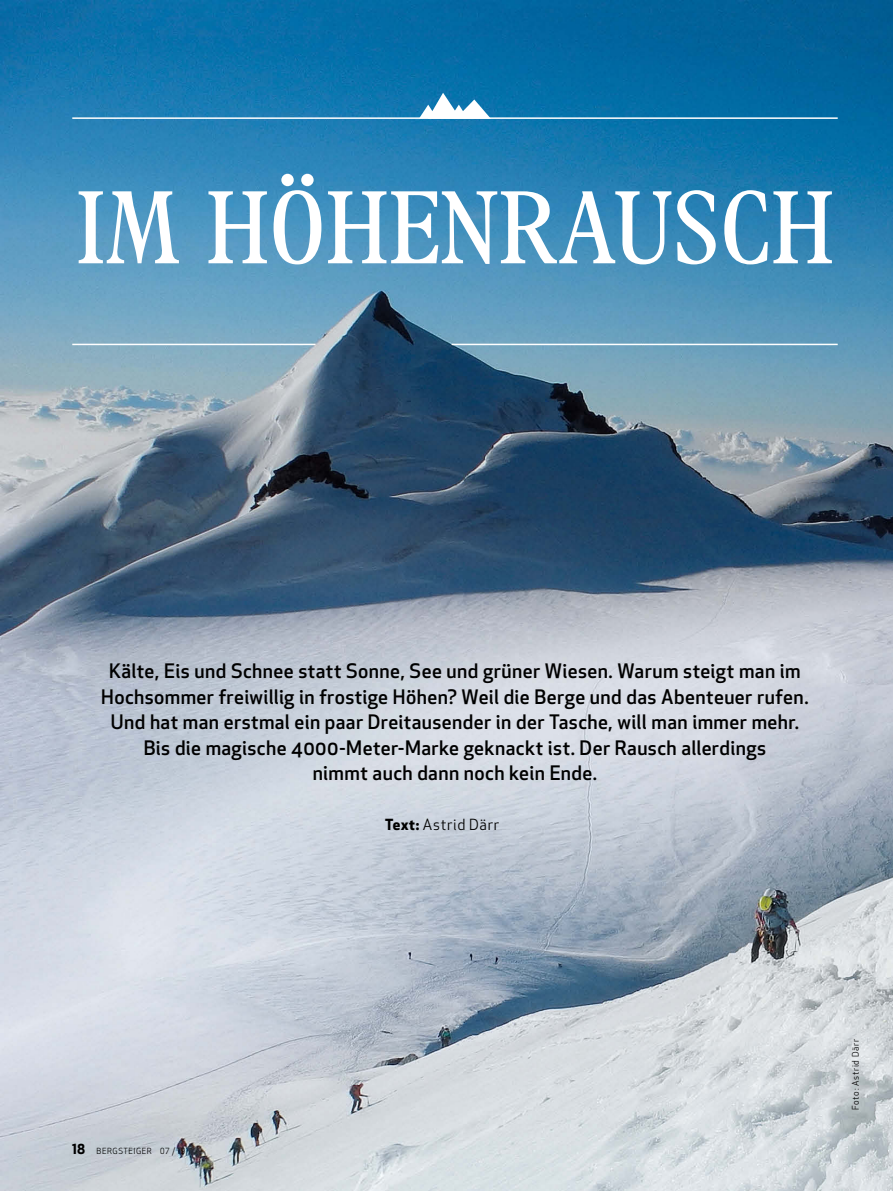
<style>
.page{position:relative;width:893px;height:1191px;background:#fff}
.page>*{position:absolute;margin:0;border:0;box-sizing:border-box;transform-origin:0 0}
.t1{font:300 condensed 105.15px "Plantin Headline MT Pro";color:#fff}
.t2{font:500 19.5px/25.5px "Apex New";letter-spacing:.02em;color:#000;text-align:center}
.t3{font:15px "Apex New";letter-spacing:.05em;color:#000}
.t4{font:700 13.5px "Apex New";color:#000}
.t5{font:9px "Apex New";letter-spacing:.08em;color:#000;scale:.96 1}
.t6{font:8.25px "Apex New";letter-spacing:.07em;color:#000;scale:.96 1}
.s1{font-weight:700}
</style>
<div class="page">
<img style="left:0;top:0;width:893px;height:1191px">
<hr style="left:72px;top:117px;width:766px;height:2px;background:#fff">
<hr style="left:452px;top:344px;width:386px;height:1px;background:#fff">
<hr style="left:72px;top:344px;width:243px;height:1px;background:#fff">
<svg style="left:419px;top:93px;width:72px;height:26px"></svg>
<h1 class="t1" style="left:76px;top:170px;width:760px">IM HÖHENRAUSCH</h1>
<p class="t2" style="left:101px;top:658px;width:709px">Kälte, Eis und Schnee statt Sonne, See und grüner Wiesen. Warum steigt man im Hochsommer freiwillig in frostige Höhen? Weil die Berge und das Abenteuer rufen.<br>Und hat man erstmal ein paar Dreitausender in der Tasche, will man immer mehr.<br>Bis die magische 4000-Meter-Marke geknackt ist. Der Rausch allerdings<br>nimmt auch dann noch kein Ende.</p>
<p class="t3" style="left:385px;top:815px;width:116px"><span class="s1">Text:</span> Astrid Därr</p>
<p class="t4" style="left:72px;top:1139px;width:14px">18</p>
<p class="t6" style="left:97px;top:1146px;width:94px">BERGSTEIGER 07 / 19</p>
<p class="t5" style="left:850px;top:1110px;width:76px;rotate:-90deg">Foto: Astrid Därr</p>
</div>
